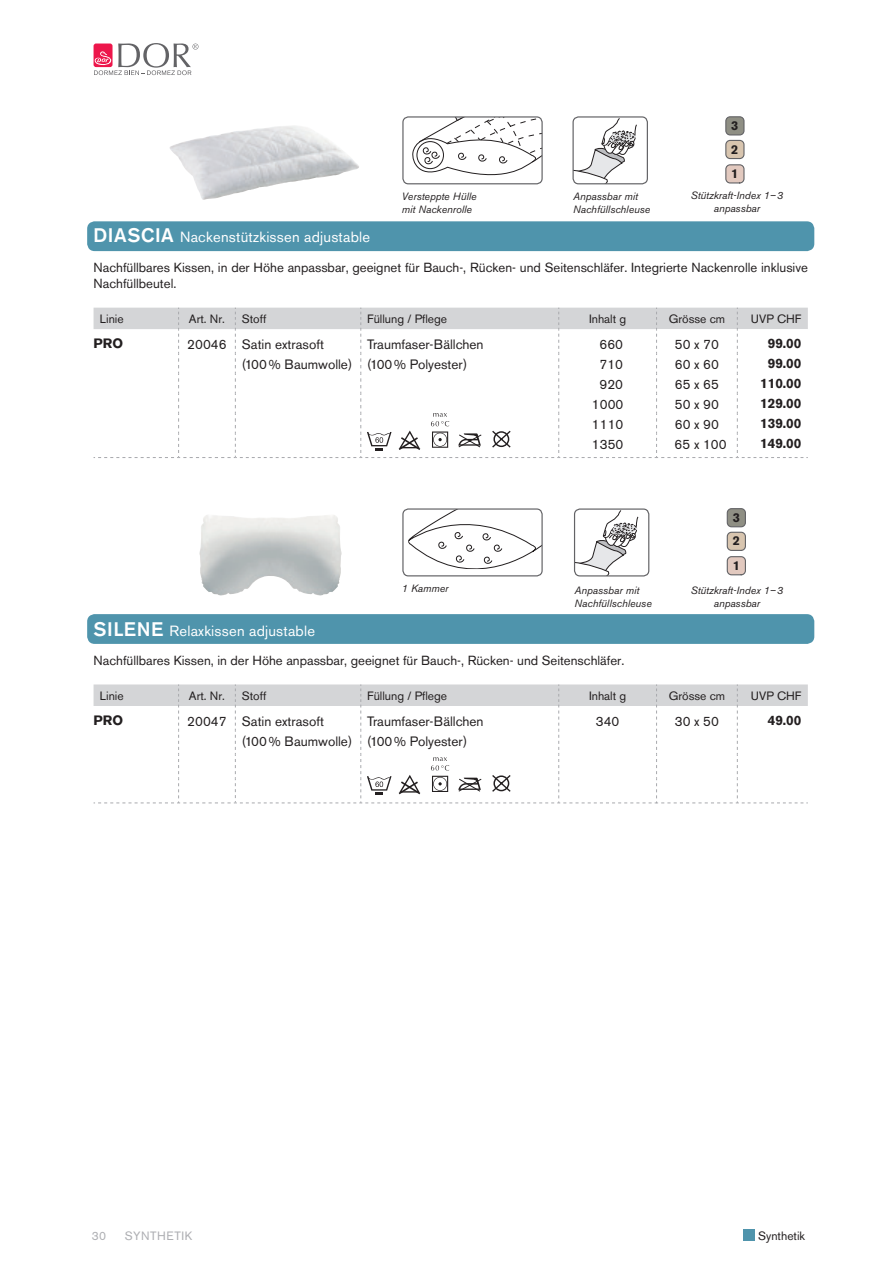
<style>
.page{position:relative;width:893px;height:1263px;background:#fff}
.page>*{position:absolute;margin:0;border:0;box-sizing:border-box;transform-origin:0 0}
.t1{font:14.7px "Akzidenz Grotesk BQ";letter-spacing:.015em;color:#fff}
.t2{font:13.5px "Akzidenz Grotesk BQ";color:#231f20}
.t3{font:700 13.5px "Akzidenz Grotesk BQ";color:#231f20}
.t4{font:13.2px/16.5px "Akzidenz Grotesk BQ";color:#231f20}
.t5{font:700 12.75px "Akzidenz Grotesk BQ";color:#231f20}
.t6{font:12px "Akzidenz Grotesk BQ";color:#231f20}
.t7{font:12px "Akzidenz Grotesk BQ";letter-spacing:.045em;color:#adaeb2}
.t8{font:italic 10.5px/13.5px "Akzidenz Grotesk BQ";color:#231f20}
.s1{font-weight:500;font-size:19.5px}
</style>
<div class="page">
<svg style="left:94px;top:43px;width:104px;height:32px"></svg>
<div style="left:87px;top:221px;width:727px;height:30px;background:#4f94ac;border-radius:8px"></div>
<div style="left:87px;top:614px;width:727px;height:30px;background:#4f94ac;border-radius:8px"></div>
<img style="left:169px;top:126px;width:190px;height:74px">
<img style="left:199px;top:515px;width:143px;height:81px">
<svg style="left:574px;top:510px;width:64px;height:66px"></svg>
<div style="left:574px;top:508px;width:75px;height:68px;border:1px solid #636366;border-radius:5px"></div>
<svg style="left:573px;top:118px;width:64px;height:65px"></svg>
<div style="left:572px;top:116px;width:76px;height:68px;border:1px solid #636366;border-radius:5px"></div>
<svg style="left:412px;top:118px;width:130px;height:66px"></svg>
<div style="left:402px;top:116px;width:141px;height:68px;border:1px solid #636366;border-radius:5px"></div>
<svg style="left:408px;top:510px;width:133px;height:59px"></svg>
<div style="left:402px;top:508px;width:141px;height:68px;border:1px solid #636366;border-radius:5px"></div>
<div style="left:727px;top:508px;width:19px;height:19px;background:#8f8f84;border:1px solid #636366;border-radius:4px"></div>
<div style="left:727px;top:532px;width:19px;height:19px;background:#d8c5af;border:1px solid #636366;border-radius:4px"></div>
<div style="left:727px;top:556px;width:19px;height:19px;background:#e2c9bf;border:1px solid #636366;border-radius:4px"></div>
<div style="left:725px;top:116px;width:19px;height:19px;background:#8f8f84;border:1px solid #636366;border-radius:4px"></div>
<div style="left:725px;top:140px;width:19px;height:19px;background:#d8c5af;border:1px solid #636366;border-radius:4px"></div>
<div style="left:725px;top:164px;width:19px;height:19px;background:#e2c9bf;border:1px solid #636366;border-radius:4px"></div>
<div style="left:743px;top:1229px;width:12px;height:12px;background:#4f94ac"></div>
<svg style="left:94px;top:308px;width:714px;height:150px"></svg>
<svg style="left:94px;top:684px;width:714px;height:120px"></svg>
<p class="t5" style="left:731px;top:119px;width:9px">3</p>
<p class="t5" style="left:731px;top:142px;width:9px">2</p>
<p class="t8" style="left:402px;top:189px;width:76px">Versteppte Hülle mit Nackenrolle</p>
<p class="t5" style="left:731px;top:167px;width:9px">1</p>
<p class="t8" style="left:573px;top:190px;width:79px">Anpassbar mit<br>Nachfüllschleuse</p>
<p class="t8" style="left:691px;top:188px;width:94px;text-align:center">Stützkraft-Index 1–3 anpassbar</p>
<p class="t5" style="left:733px;top:191px;width:9px">3</p>
<p class="t1" style="left:94px;top:229px;width:278px"><span class="s1">DIASCIA</span> Nackenstützkissen adjustable</p>
<p class="t4" style="left:94px;top:259px;width:716px">Nachfüllbares Kissen, in der Höhe anpassbar, geeignet für Bauch-, Rücken- und Seitenschläfer. Integrierte Nackenrolle inklusive<br>Nachfüllbeutel.</p>
<p class="t6" style="left:100px;top:312px;width:25px">Linie</p>
<p class="t6" style="left:189px;top:312px;width:38px">Art. Nr.</p>
<p class="t6" style="left:242px;top:312px;width:26px">Stoff</p>
<p class="t6" style="left:367px;top:312px;width:81px">Füllung / Pflege</p>
<p class="t6" style="left:589px;top:312px;width:39px">Inhalt g</p>
<p class="t6" style="left:669px;top:312px;width:58px">Grösse cm</p>
<p class="t6" style="left:751px;top:312px;width:52px">UVP CHF</p>
<p class="t3" style="left:94px;top:336px;width:31px">PRO</p>
<p class="t2" style="left:187px;top:336px;width:138px">20046 Satin extrasoft</p>
<p class="t2" style="left:367px;top:336px;width:118px">Traumfaser-Bällchen</p>
<p class="t2" style="left:599px;top:336px;width:25px">660</p>
<p class="t2" style="left:675px;top:336px;width:46px">50 x 70</p>
<p class="t3" style="left:768px;top:336px;width:35px">99.00</p>
<p class="t2" style="left:242px;top:356px;width:227px">(100% Baumwolle) (100% Polyester)</p>
<p class="t2" style="left:599px;top:356px;width:25px">710</p>
<p class="t2" style="left:675px;top:356px;width:46px">60 x 60</p>
<p class="t3" style="left:768px;top:356px;width:35px">99.00</p>
<p class="t2" style="left:599px;top:376px;width:25px">920</p>
<p class="t2" style="left:675px;top:376px;width:46px">65 x 65</p>
<p class="t3" style="left:760px;top:376px;width:43px">110.00</p>
<p class="t2" style="left:592px;top:396px;width:33px">1000</p>
<p class="t2" style="left:675px;top:396px;width:46px">50 x 90</p>
<p class="t3" style="left:760px;top:396px;width:43px">129.00</p>
<p class="t2" style="left:592px;top:416px;width:33px">1110</p>
<p class="t2" style="left:675px;top:416px;width:46px">60 x 90</p>
<p class="t3" style="left:760px;top:416px;width:43px">139.00</p>
<p class="t2" style="left:592px;top:436px;width:33px">1350</p>
<p class="t2" style="left:675px;top:436px;width:54px">65 x 100</p>
<p class="t3" style="left:760px;top:436px;width:43px">149.00</p>
<p class="t5" style="left:733px;top:510px;width:9px">3</p>
<p class="t5" style="left:733px;top:534px;width:9px">2</p>
<p class="t8" style="left:402px;top:582px;width:48px">1 Kammer</p>
<p class="t8" style="left:575px;top:583px;width:79px">Anpassbar mit<br>Nachfüllschleuse</p>
<p class="t5" style="left:733px;top:558px;width:9px">1</p>
<p class="t8" style="left:691px;top:583px;width:94px;text-align:center">Stützkraft-Index 1–3 anpassbar</p>
<p class="t1" style="left:94px;top:622px;width:223px"><span class="s1">SILENE</span> Relaxkissen adjustable</p>
<p class="t4" style="left:94px;top:652px;width:532px">Nachfüllbares Kissen, in der Höhe anpassbar, geeignet für Bauch-, Rücken- und Seitenschläfer.</p>
<p class="t6" style="left:100px;top:689px;width:25px">Linie</p>
<p class="t6" style="left:189px;top:689px;width:38px">Art. Nr.</p>
<p class="t6" style="left:242px;top:689px;width:26px">Stoff</p>
<p class="t6" style="left:367px;top:689px;width:81px">Füllung / Pflege</p>
<p class="t6" style="left:589px;top:689px;width:39px">Inhalt g</p>
<p class="t6" style="left:669px;top:689px;width:58px">Grösse cm</p>
<p class="t6" style="left:751px;top:689px;width:52px">UVP CHF</p>
<p class="t3" style="left:94px;top:713px;width:31px">PRO</p>
<p class="t2" style="left:187px;top:713px;width:138px">20047 Satin extrasoft</p>
<p class="t2" style="left:367px;top:713px;width:118px">Traumfaser-Bällchen</p>
<p class="t2" style="left:596px;top:713px;width:25px">340</p>
<p class="t2" style="left:675px;top:713px;width:46px">30 x 50</p>
<p class="t3" style="left:768px;top:713px;width:35px">49.00</p>
<p class="t2" style="left:242px;top:733px;width:227px">(100% Baumwolle) (100% Polyester)</p>
<p class="t7" style="left:92px;top:1228px;width:16px">30</p>
<p class="t7" style="left:125px;top:1228px;width:69px">SYNTHETIK</p>
<p class="t6" style="left:758px;top:1228px;width:49px">Synthetik</p>
</div>
